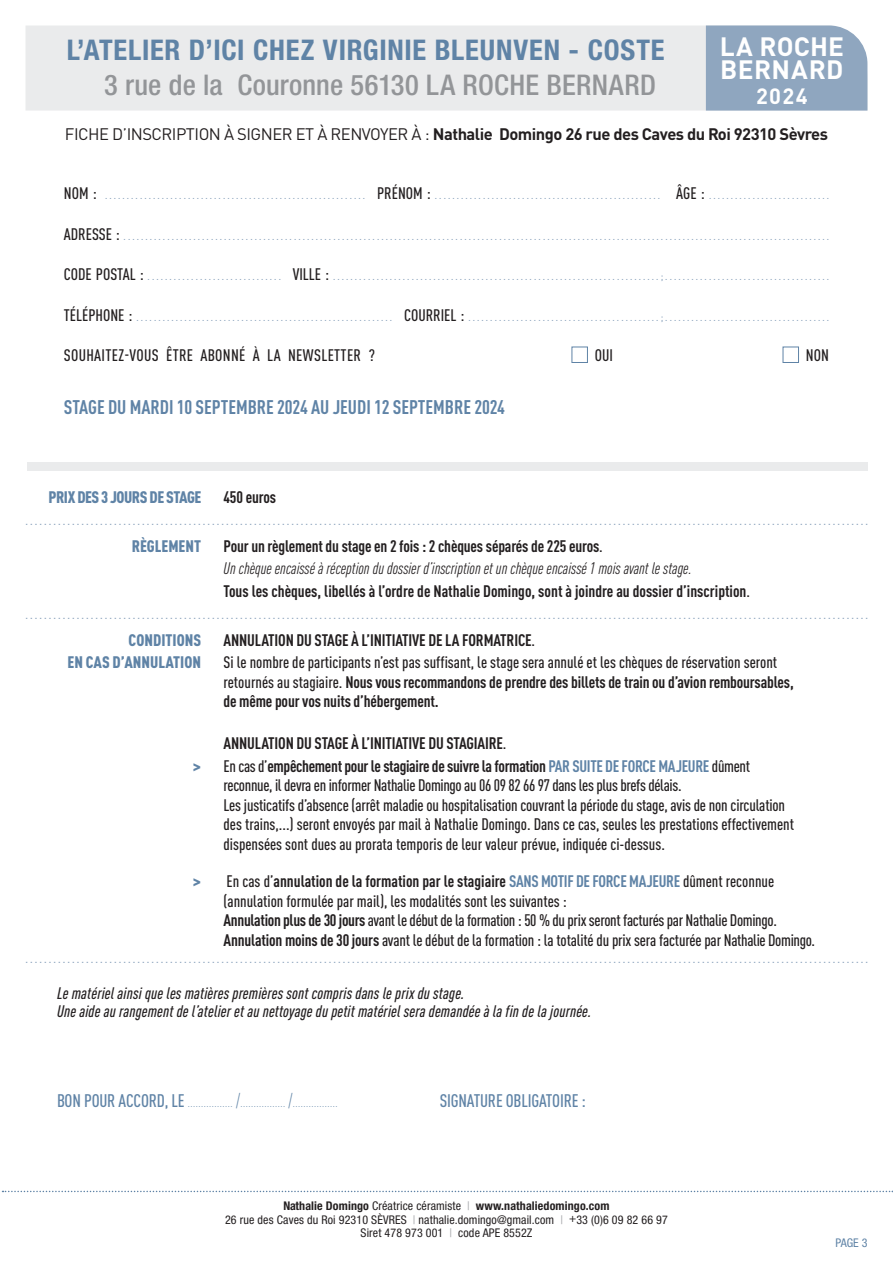
<style>
.page{position:relative;width:893px;height:1263px;background:#fff}
.page>*{position:absolute;margin:0;border:0;box-sizing:border-box;transform-origin:0 0}
.Titre_de_date{font:700 condensed 28.5px/34.5px "Helvetica Neue LT";letter-spacing:.025em;color:#5f83a6}
.MODULE_filet_sup{font:700 26.25px "DIN";letter-spacing:.015em;color:#fff}
.MODULE_filet_sup-2{font:700 21.9px "DIN";color:#fff}
.texte_fiche{font:700 condensed 19.5px "DINOT";color:#5f83a6}
.MODULE_filet_sup-3{font:500 condensed 18px "DINOT";letter-spacing:-.01em;color:#5f83a6}
.MODULE_filet_sup-4{font:500 condensed 16.5px "DINOT";letter-spacing:-.01em;color:#231f20}
.MODULE_filet_sup-5{font:700 condensed 16.5px "DINOT";letter-spacing:-.01em;color:#231f20}
.MODULE_filet_sup-6{font:italic condensed 16.5px/22.5px "DINOT";color:#231f20}
.MODULE_filet_sup-7{font:italic 500 condensed 16.5px "DINOT";letter-spacing:.01em;color:#231f20}
.texte_fiche-2{font:700 condensed 16.5px "DINOT";letter-spacing:-.01em;color:#231f20}
.t1{font:700 16.5px "DINOT";letter-spacing:-.03em;color:#231f20}
.texte_fiche-3{font:500 condensed 16.5px "DINOT";letter-spacing:.02em;color:#231f20}
.MODULE_filet_sup-8{font:900 condensed 16.5px "DINOT";letter-spacing:-.025em;color:#5f83a6}
.texte_fiche-4{font:900 condensed 16.5px "DINOT";color:#5f83a6}
.MODULE_filet_sup-9{font:900 condensed 16.5px "DINOT";color:#5f83a6}
.texte_fiche-5{font:500 condensed 12px "DINOT";color:#8fa6bf}
.t2{font:condensed 12px/13.5px "Helvetica Neue LT";letter-spacing:.01em;color:#231f20;text-align:center}
.t3{font:condensed 12px "Helvetica Neue LT";color:#5f83a6}
.texte_fiche-6{font:500 condensed 10.5px "DINOT";color:#8fa6bf}
.MODULE_filet_sup-10{font:300 10.5px "DINOT";color:#5f83a6}
.s1{font-weight:500;color:#939598}
.s2{font-weight:400}
.s3{font-size:16.5px;color:#231f20}
.s4{font-weight:500}
.s5{font-weight:700;font-style:normal}
.s6{font-weight:500;font-style:normal}
.s7{font-stretch:normal;color:#5f83a6}
.s8{color:#5f83a6}
.s9{font-weight:700}
.s10{font-weight:500;font-stretch:condensed;font-size:18px}
.s11{font-stretch:condensed;font-size:18px}
.s12{color:#a8a9ad}
</style>
<div class="page">
<svg style="left:3px;top:1191px;width:890px;height:1px"></svg>
<div style="left:27px;top:462px;width:840px;height:9px;background:#eaebec"></div>
<div style="left:26px;top:26px;width:680px;height:85px;background:#eaebec"></div>
<div style="left:706px;top:26px;width:161px;height:85px;background:#8fa6bf"></div>
<div style="left:572px;top:347px;width:16px;height:16px;border:1px solid #5f83a6"></div>
<div style="left:783px;top:347px;width:16px;height:16px;border:1px solid #5f83a6"></div>
<p class="Titre_de_date" style="left:104px;top:32px;width:562px;text-indent:-37px">L’ATELIER D’ICI CHEZ VIRGINIE BLEUNVEN - COSTE<br><span class="s1">3 rue de la Couronne 56130 LA ROCHE BERNARD</span></p>
<p class="MODULE_filet_sup" style="left:720px;top:30px;width:126px">LA ROCHE</p>
<p class="MODULE_filet_sup" style="left:720px;top:52px;width:125px">BERNARD</p>
<p class="MODULE_filet_sup-2" style="left:756px;top:82px;width:53px">2024</p>
<p class="t1" style="left:65px;top:123px;width:764px"><span class="s2">FICHE D’INSCRIPTION À SIGNER ET À RENVOYER À :</span> Nathalie Domingo 26 rue des Caves du Roi 92310 Sèvres</p>
<p class="texte_fiche-6" style="left:64px;top:189px;width:767px"><span class="s3">NOM :</span> ............................................................ <span class="s3">PRÉNOM :</span> .................................................... <span class="s3">ÂGE :</span> ............................</p>
<p class="texte_fiche-6" style="left:64px;top:230px;width:767px"><span class="s3">ADRESSE :</span> ..................................................................................................................................................................</p>
<p class="texte_fiche-6" style="left:64px;top:270px;width:767px"><span class="s3">CODE POSTAL :</span> ............................... <span class="s3">VILLE :</span> ...........................................................................;......................................</p>
<p class="texte_fiche-6" style="left:64px;top:311px;width:767px"><span class="s3">TÉLÉPHONE :</span> ........................................................... <span class="s3">COURRIEL :</span> ............................................;......................................</p>
<p class="texte_fiche-3" style="left:64px;top:346px;width:313px">SOUHAITEZ-VOUS ÊTRE ABONNÉ À LA NEWSLETTER ?</p>
<p class="texte_fiche-3" style="left:595px;top:346px;width:20px">OUI</p>
<p class="texte_fiche-3" style="left:806px;top:346px;width:25px">NON</p>
<p class="texte_fiche" style="left:64px;top:395px;width:443px">STAGE DU MARDI 10 SEPTEMBRE 2024 AU JEUDI 12 SEPTEMBRE 2024</p>
<p class="MODULE_filet_sup-8" style="left:48px;top:487px;width:155px">PRIX DES 3 JOURS DE STAGE</p>
<p class="MODULE_filet_sup-5" style="left:224px;top:487px;width:54px">450 euros</p>
<p class="texte_fiche-5" style="left:26px;top:514px;width:844px">.....................................................................................................................................................................................</p>
<p class="texte_fiche-4" style="left:132px;top:536px;width:71px">RÈGLEMENT</p>
<p class="texte_fiche-2" style="left:224px;top:536px;width:381px">Pour un règlement du stage en 2 fois : 2 chèques séparés de 225 euros<span class="s4">.</span></p>
<p class="MODULE_filet_sup-6" style="left:224px;top:557px;width:528px">Un chèque encaissé à réception du dossier d’inscription et un chèque encaissé 1 mois avant le stage.<br><span class="s5">Tous les chèques, libellés à l’ordre de Nathalie Domingo, sont à joindre au dossier d’inscription</span><span class="s6">.</span></p>
<p class="texte_fiche-5" style="left:26px;top:608px;width:844px">.....................................................................................................................................................................................</p>
<p class="texte_fiche-4" style="left:129px;top:630px;width:74px">CONDITIONS</p>
<p class="texte_fiche-2" style="left:224px;top:630px;width:313px">ANNULATION DU STAGE À L’INITIATIVE DE LA FORMATRICE<span class="s4">.</span></p>
<p class="MODULE_filet_sup-9" style="left:68px;top:652px;width:135px">EN CAS D’ANNULATION</p>
<p class="MODULE_filet_sup-4" style="left:224px;top:653px;width:555px">Si le nombre de participants n’est pas suffisant, le stage sera annulé et les chèques de réservation seront</p>
<p class="MODULE_filet_sup-5" style="left:224px;top:672px;width:572px"><span class="s4">retournés au stagiaire.</span> Nous vous recommandons de prendre des billets de train ou d’avion remboursables,</p>
<p class="MODULE_filet_sup-5" style="left:224px;top:691px;width:217px">de même pour vos nuits d’hébergement.</p>
<p class="texte_fiche-2" style="left:224px;top:733px;width:284px">ANNULATION DU STAGE À L’INITIATIVE DU STAGIAIRE<span class="s4">.</span></p>
<p class="MODULE_filet_sup-5" style="left:192px;top:756px;width:559px"><span class="s7">&gt;</span> <span class="s4">En cas d’</span>empêchement pour le stagiaire de suivre la formation <span class="s8">PAR SUITE DE FORCE MAJEURE</span> <span class="s4">dûment</span></p>
<p class="MODULE_filet_sup-4" style="left:224px;top:775px;width:460px">reconnue, il devra en informer Nathalie Domingo au 06 09 82 66 97 dans les plus brefs délais.</p>
<p class="MODULE_filet_sup-4" style="left:224px;top:795px;width:563px">Les justicatifs d’absence (arrêt maladie ou hospitalisation couvrant la période du stage, avis de non circulation</p>
<p class="MODULE_filet_sup-4" style="left:224px;top:814px;width:572px">des trains,...) seront envoyés par mail à Nathalie Domingo. Dans ce cas, seules les prestations effectivement</p>
<p class="MODULE_filet_sup-4" style="left:224px;top:834px;width:443px">dispensées sont dues au prorata temporis de leur valeur prévue, indiquée ci-dessus.</p>
<p class="MODULE_filet_sup-5" style="left:192px;top:871px;width:583px"><span class="s7">&gt;</span> <span class="s4">En cas d’</span>annulation de la formation par le stagiaire <span class="s8">SANS MOTIF DE FORCE MAJEURE</span> <span class="s4">dûment reconnue</span></p>
<p class="MODULE_filet_sup-4" style="left:224px;top:891px;width:345px">(annulation formulée par mail), les modalités sont les suivantes :</p>
<p class="MODULE_filet_sup-4" style="left:224px;top:910px;width:555px"><span class="s9">Annulation plus de 30 jours</span> avant le début de la formation : 50 % du prix seront facturés par Nathalie Domingo.</p>
<p class="MODULE_filet_sup-4" style="left:224px;top:930px;width:593px"><span class="s9">Annulation moins de 30 jours</span> avant le début de la formation : la totalité du prix sera facturée par Nathalie Domingo.</p>
<p class="texte_fiche-5" style="left:26px;top:952px;width:844px">.....................................................................................................................................................................................</p>
<p class="MODULE_filet_sup-7" style="left:57px;top:984px;width:409px">Le matériel ainsi que les matières premières sont compris dans le prix du stage.</p>
<p class="MODULE_filet_sup-7" style="left:57px;top:1002px;width:536px">Une aide au rangement de l’atelier et au nettoyage du petit matériel sera demandée à la fin de la journée.</p>
<p class="MODULE_filet_sup-10" style="left:57px;top:1097px;width:282px"><span class="s10">BON POUR ACCORD, LE</span> ................. <span class="s11">/</span>................. <span class="s11">/</span>.................</p>
<p class="MODULE_filet_sup-3" style="left:440px;top:1090px;width:148px">SIGNATURE OBLIGATOIRE :</p>
<p class="t2" style="left:225px;top:1199px;width:444px"><span class="s9">Nathalie Domingo</span> Créatrice céramiste <span class="s12">|</span> <span class="s9">www.nathaliedomingo.com<br></span>26 rue des Caves du Roi 92310 SÈVRES <span class="s12">|</span> nathalie.domingo@gmail.com <span class="s12">|</span> +33 (0)6 09 82 66 97<br>Siret 478 973 001 <span class="s12">|</span> code APE 8552Z</p>
<p class="t3" style="left:835px;top:1236px;width:33px">PAGE 3</p>
</div>
